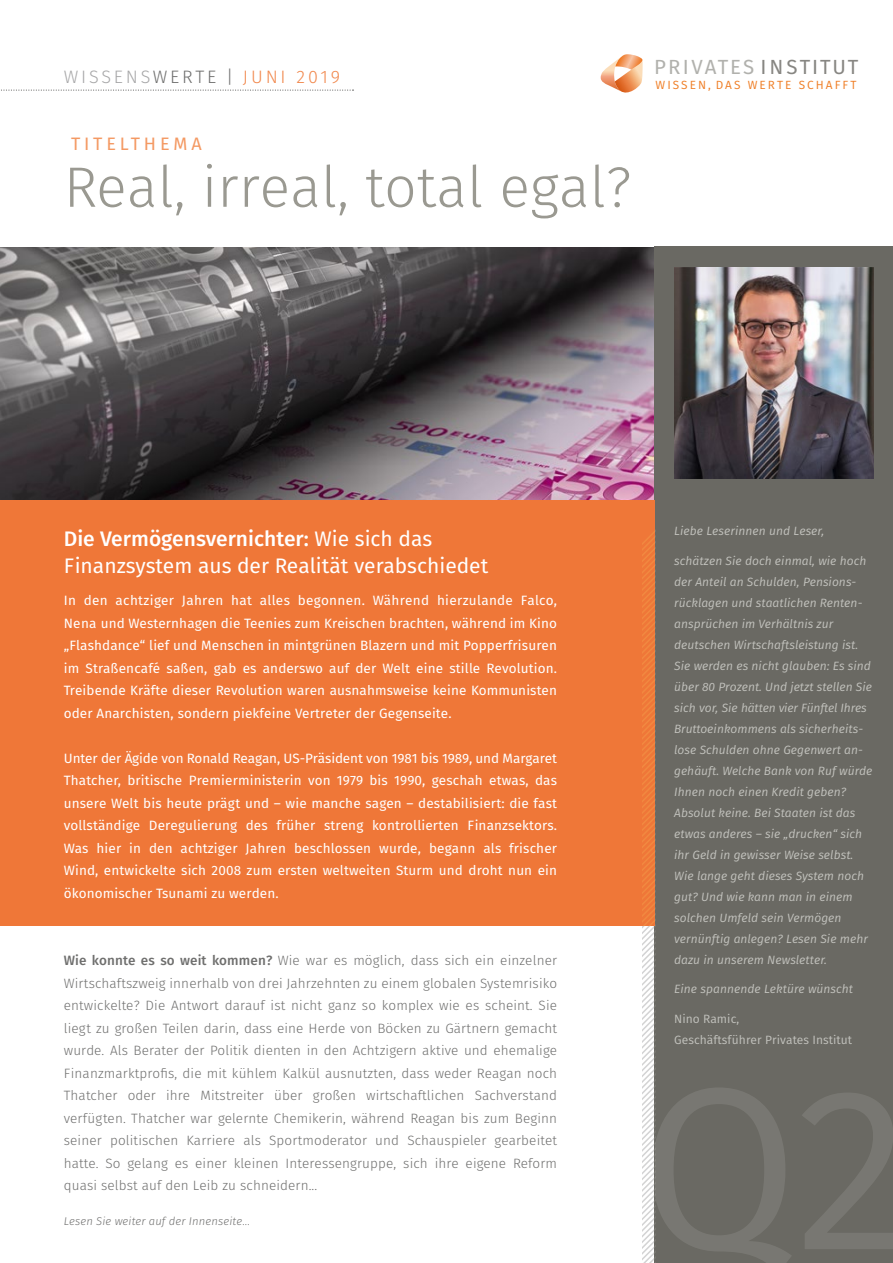
<style>
.page{position:relative;width:893px;height:1263px;background:#fff}
.page>*{position:absolute;margin:0;border:0;box-sizing:border-box;transform-origin:0 0}
.t1{font:300 57px "Fira Sans";color:#9a9991}
.t2{font:21px/27px "Fira Sans";color:#fff}
.t3{font:20.4px "Fira Sans";letter-spacing:.1em;color:#b1b1ad}
.t4{font:300 18px "Fira Sans";letter-spacing:.155em;color:#a7a7a8}
.t5{font:18px "Fira Sans";letter-spacing:.21em;color:#f49963}
.t6{font:300 18px "Fira Sans";letter-spacing:.16em;color:#f1884d}
.t7{font:13.5px/22.5px "Fira Sans";letter-spacing:.01em;color:#fff;text-align:justify}
.t8{font:300 13.5px/22.5px "Fira Sans";letter-spacing:.01em;color:#6f6f6e;text-align:justify}
.t9{font:italic 12px/21px "Fira Sans";letter-spacing:.005em;color:#c2c2bd}
.t10{font:12px/21px "Fira Sans";letter-spacing:.005em;color:#c2c2bd}
.t11{font:11.85px "Fira Sans";letter-spacing:.175em;color:#ef7d24}
.t12{font:italic 300 11.25px "Fira Sans";letter-spacing:.01em;color:#6f6f6e}
.s1{color:#6f6f6e}
.s2{color:#878682}
.s3{font-weight:500}
</style>
<div class="page">
<img style="left:0;top:247px;width:655px;height:253px">
<div style="left:655px;top:247px;width:238px;height:1016px;background:#6a6963"></div>
<img style="left:674px;top:267px;width:200px;height:211px">
<div style="left:0;top:500px;width:655px;height:426px;background:#ef7738"></div>
<svg style="left:642px;top:531px;width:13px;height:732px"></svg>
<svg style="left:601px;top:54px;width:42px;height:39px"></svg>
<svg style="left:1px;top:90px;width:352px;height:1px"></svg>
<h3 class="t4" style="left:64px;top:64px;width:171px">WISSENS<span class="s1">WERTE |</span></h3>
<h3 class="t6" style="left:243px;top:64px;width:99px">JUNI 2019</h3>
<h3 class="t5" style="left:71px;top:131px;width:132px">TITELTHEMA</h3>
<h1 class="t1" style="left:64px;top:147px;width:569px">Real, irreal, total egal?</h1>
<h3 class="t3" style="left:654px;top:53px;width:206px">PRIVATES <span class="s2">INSTITUT</span></h3>
<p class="t11" style="left:656px;top:76px;width:202px">WISSEN, DAS WERTE SCHAFFT</p>
<h2 class="t2" style="left:64px;top:525px;width:426px"><span class="s3">Die Vermögensvernichter:</span> Wie sich das<br>Finanzsystem aus der Realität verabschiedet</h2>
<p class="t7" style="left:64px;top:589px;width:495px">In den achtziger Jahren hat alles begonnen. Während hierzulande Falco, Nena und Westernhagen die Teenies zum Kreischen brachten, während im Kino „Flashdance“ lief und Menschen in mintgrünen Blazern und mit Popperfrisuren im Straßencafé saßen, gab es anderswo auf der Welt eine stille Revolution.<br>Treibende Kräfte dieser Revolution waren ausnahmsweise keine Kommunisten oder Anarchisten, sondern piekfeine Vertreter der Gegenseite.</p>
<p class="t7" style="left:64px;top:747px;width:495px">Unter der Ägide von Ronald Reagan, US-Präsident von 1981 bis 1989, und Margaret Thatcher, britische Premierministerin von 1979 bis 1990, geschah etwas, das unsere Welt bis heute prägt und – wie manche sagen – destabilisiert: die fast vollständige Deregulierung des früher streng kontrollierten Finanzsektors.<br>Was hier in den achtziger Jahren beschlossen wurde, begann als frischer Wind, entwickelte sich 2008 zum ersten weltweiten Sturm und droht nun ein ökonomischer Tsunami zu werden.</p>
<p class="t8" style="left:64px;top:949px;width:495px"><span class="s3">Wie konnte es so weit kommen?</span> Wie war es möglich, dass sich ein einzelner Wirtschaftszweig innerhalb von drei Jahrzehnten zu einem globalen Systemrisiko entwickelte? Die Antwort darauf ist nicht ganz so komplex wie es scheint. Sie liegt zu großen Teilen darin, dass eine Herde von Böcken zu Gärtnern gemacht wurde. Als Berater der Politik dienten in den Achtzigern aktive und ehemalige Finanzmarktprofis, die mit kühlem Kalkül ausnutzten, dass weder Reagan noch Thatcher oder ihre Mitstreiter über großen wirtschaftlichen Sachverstand verfügten. Thatcher war gelernte Chemikerin, während Reagan bis zum Beginn seiner politischen Karriere als Sportmoderator und Schauspieler gearbeitet hatte. So gelang es einer kleinen Interessengruppe, sich ihre eigene Reform quasi selbst auf den Leib zu schneidern...</p>
<p class="t12" style="left:64px;top:1213px;width:188px">Lesen Sie weiter auf der Innenseite...</p>
<p class="t9" style="left:674px;top:520px;width:151px">Liebe Leserinnen und Leser,</p>
<p class="t9" style="left:674px;top:550px;width:200px">schätzen Sie doch einmal, wie hoch der Anteil an Schulden, Pensions&shy;rücklagen und staatlichen Renten&shy;ansprüchen im Verhältnis zur deutschen Wirtschaftsleistung ist.<br>Sie werden es nicht glauben: Es sind über 80 Prozent. Und jetzt stellen Sie sich vor, Sie hätten vier Fünftel Ihres Bruttoeinkommens als sicherheits&shy;lose Schulden ohne Gegenwert an&shy;gehäuft. Welche Bank von Ruf würde Ihnen noch einen Kredit geben?<br>Absolut keine. Bei Staaten ist das etwas anderes – sie „drucken“ sich ihr Geld in gewisser Weise selbst.<br>Wie lange geht dieses System noch gut? Und wie kann man in einem solchen Umfeld sein Vermögen vernünftig anlegen? Lesen Sie mehr dazu in unserem Newsletter.</p>
<p class="t9" style="left:674px;top:979px;width:180px">Eine spannende Lektüre wünscht</p>
<p class="t10" style="left:674px;top:1008px;width:179px">Nino Ramic,<br>Geschäftsführer Privates Institut</p>
</div>
